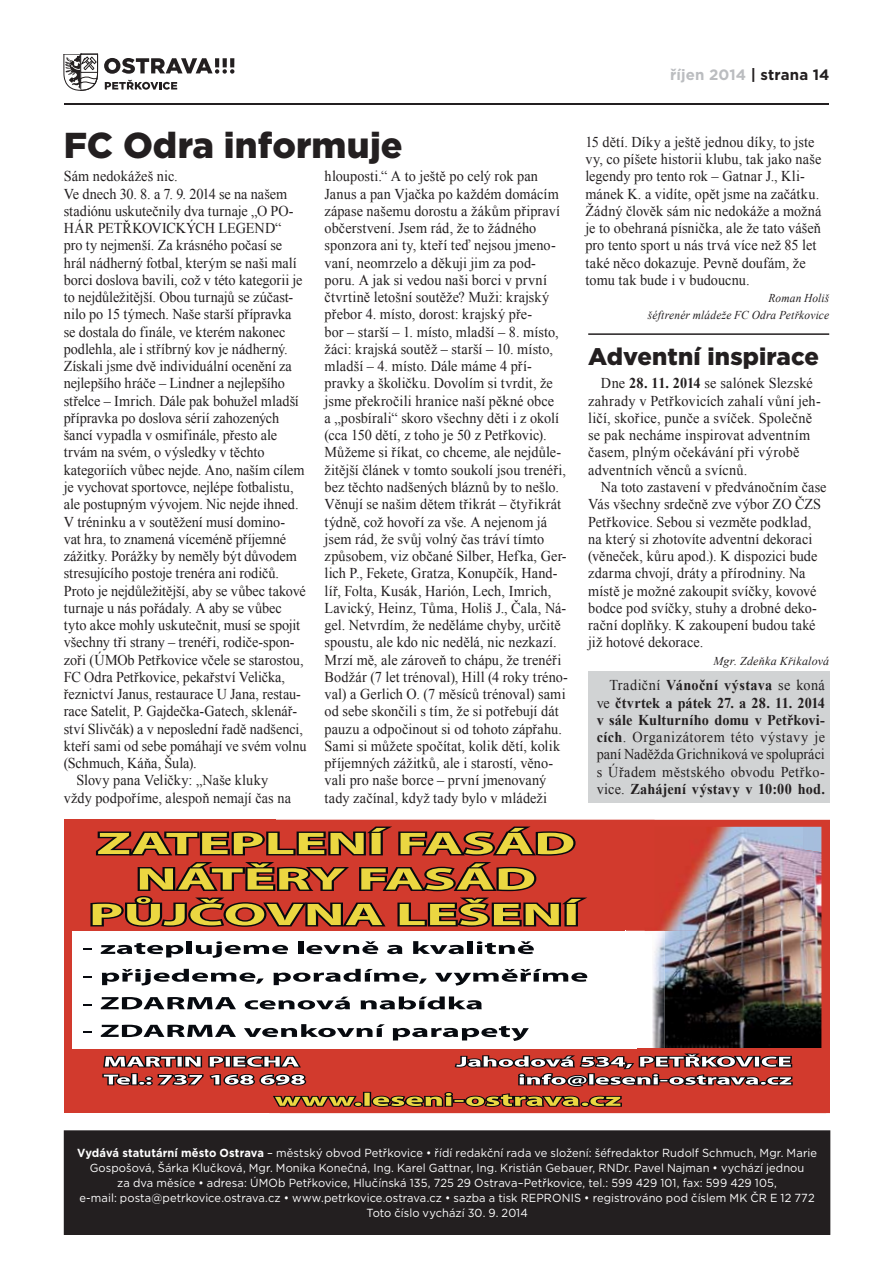
<style>
.page{position:relative;width:893px;height:1263px;background:#fff}
.page>*{position:absolute;margin:0;border:0;box-sizing:border-box;transform-origin:0 0}
.t1{font:900 36px "Gotham";color:#231f20}
.t2{font:900 24px "Gotham";letter-spacing:.005em;color:#231f20}
.t3{font:15px/17.2px "Times New Roman";color:#231f20;scale:.95 1}
.t4{font:700 15px "Gotham";letter-spacing:.01em;color:#bbbdc0}
.t5{font:italic 12px/17.2px "Times New Roman";letter-spacing:.015em;color:#231f20;text-align:right;scale:.95 1}
.t6{font:italic 12px "Times New Roman";letter-spacing:.015em;color:#231f20}
.t7{font:11.7px/15px "Gotham";letter-spacing:.005em;color:#fff;text-align:center;scale:.95 1}
.s1{color:#231f20}
.s2{font-weight:700}
</style>
<div class="page">
<svg style="left:104px;top:58px;width:130px;height:16px"></svg>
<svg style="left:105px;top:80px;width:72px;height:10px"></svg>
<svg style="left:64px;top:54px;width:34px;height:37px"></svg>
<hr style="left:64px;top:104px;width:764px;height:1px;background:#231f20">
<div style="left:588px;top:671px;width:241px;height:131px;background:#d1d3d4"></div>
<hr style="left:588px;top:333px;width:241px;height:2px;background:#231f20">
<svg style="left:64px;top:820px;width:211px;height:293px;fill:#d23a2d"></svg>
<div style="left:64px;top:1049px;width:765px;height:61px;background:#d23a2d"></div>
<svg style="left:83px;top:820px;width:744px;height:293px"></svg>
<div style="left:65px;top:1131px;width:765px;height:103px;background:#231f20"></div>
<div style="left:64px;top:1130px;width:766px;height:105px;border:2px solid #231f20"></div>
<p class="t4" style="left:670px;top:66px;width:161px">říjen 2014 <span class="s1">| strana 14</span></p>
<h1 class="t1" style="left:64px;top:125px;width:340px">FC Odra informuje</h1>
<p class="t3" style="left:64px;top:168px;width:122px">Sám nedokážeš nic.</p>
<p class="t3" style="left:64px;top:185px;width:237px">Ve dnech 30. 8. a 7. 9. 2014 se na našem</p>
<p class="t3" style="left:64px;top:202px;width:244px">stadiónu uskutečnily dva turnaje „O PO-</p>
<p class="t3" style="left:64px;top:219px;width:231px">HÁR PETŘKOVICKÝCH LEGEND“</p>
<p class="t3" style="left:64px;top:237px;width:231px">pro ty nejmenší. Za krásného počasí se</p>
<p class="t3" style="left:64px;top:254px;width:247px">hrál nádherný fotbal, kterým se naši malí</p>
<p class="t3" style="left:64px;top:271px;width:253px">borci doslova bavili, což v této kategorii je</p>
<p class="t3" style="left:64px;top:288px;width:243px">to nejdůležitější. Obou turnajů se zúčast-</p>
<p class="t3" style="left:64px;top:306px;width:241px">nilo po 15 týmech. Naše starší přípravka</p>
<p class="t3" style="left:64px;top:323px;width:235px">se dostala do finále, ve kterém nakonec</p>
<p class="t3" style="left:64px;top:340px;width:237px">podlehla, ale i stříbrný kov je nádherný.</p>
<p class="t3" style="left:64px;top:357px;width:242px">Získali jsme dvě individuální ocenění za</p>
<p class="t3" style="left:64px;top:375px;width:234px">nejlepšího hráče – Lindner a nejlepšího</p>
<p class="t3" style="left:64px;top:392px;width:249px">střelce – Imrich. Dále pak bohužel mladší</p>
<p class="t3" style="left:64px;top:409px;width:228px">přípravka po doslova sérií zahozených</p>
<p class="t3" style="left:64px;top:426px;width:226px">šancí vypadla v osmifinále, přesto ale</p>
<p class="t3" style="left:64px;top:444px;width:213px">trvám na svém, o výsledky v těchto</p>
<p class="t3" style="left:64px;top:461px;width:255px">kategoriích vůbec nejde. Ano, naším cílem</p>
<p class="t3" style="left:64px;top:478px;width:243px">je vychovat sportovce, nejlépe fotbalistu,</p>
<p class="t3" style="left:64px;top:495px;width:249px">ale postupným vývojem. Nic nejde ihned.</p>
<p class="t3" style="left:64px;top:513px;width:235px">V tréninku a v soutěžení musí domino-</p>
<p class="t3" style="left:64px;top:530px;width:236px">vat hra, to znamená víceméně příjemné</p>
<p class="t3" style="left:64px;top:547px;width:247px">zážitky. Porážky by neměly být důvodem</p>
<p class="t3" style="left:64px;top:564px;width:228px">stresujícího postoje trenéra ani rodičů.</p>
<p class="t3" style="left:64px;top:582px;width:256px">Proto je nejdůležitější, aby se vůbec takové</p>
<p class="t3" style="left:64px;top:599px;width:231px">turnaje u nás pořádaly. A aby se vůbec</p>
<p class="t3" style="left:64px;top:616px;width:250px">tyto akce mohly uskutečnit, musí se spojit</p>
<p class="t3" style="left:64px;top:633px;width:245px">všechny tři strany – trenéři, rodiče-spon-</p>
<p class="t3" style="left:64px;top:651px;width:254px">zoři (ÚMOb Petřkovice včele se starostou,</p>
<p class="t3" style="left:64px;top:668px;width:235px">FC Odra Petřkovice, pekařství Velička,</p>
<p class="t3" style="left:64px;top:685px;width:251px">řeznictví Janus, restaurace U Jana, restau-</p>
<p class="t3" style="left:64px;top:702px;width:247px">race Satelit, P. Gajdečka-Gatech, sklenář-</p>
<p class="t3" style="left:64px;top:720px;width:253px">ství Slivčák) a v neposlední řadě nadšenci,</p>
<p class="t3" style="left:64px;top:737px;width:257px">kteří sami od sebe pomáhají ve svém volnu</p>
<p class="t3" style="left:64px;top:754px;width:141px">(Schmuch, Káňa, Šula).</p>
<p class="t3" style="left:77px;top:771px;width:203px">Slovy pana Veličky: „Naše kluky</p>
<p class="t3" style="left:64px;top:789px;width:241px">vždy podpoříme, alespoň nemají čas na</p>
<p class="t3" style="left:325px;top:168px;width:258px">hlouposti.“ A to ještě po celý rok pan Janus a pan Vjačka po každém domácím zápase našemu dorostu a žákům připraví občerstvení. Jsem rád, že to žádného sponzora ani ty, kteří teď nejsou jmeno&shy;vaní, neomrzelo a děkuji jim za pod&shy;poru. A jak si vedou naši borci v první čtvrtině letošní soutěže? Muži: krajský přebor 4. místo, dorost: krajský pře-<br>bor – starší – 1. místo, mladší – 8. místo, žáci: krajská soutěž – starší – 10. místo, mladší – 4. místo. Dále máme 4 pří&shy;pravky a školičku. Dovolím si tvrdit, že jsme překročili hranice naší pěkné obce<br>a „posbírali“ skoro všechny děti i z okolí (cca 150 dětí, z toho je 50 z Petřkovic).<br>Můžeme si říkat, co chceme, ale nejdůle&shy;žitější článek v tomto soukolí jsou trenéři, bez těchto nadšených bláznů by to nešlo.<br>Věnují se našim dětem třikrát – čtyřikrát týdně, což hovoří za vše. A nejenom já jsem rád, že svůj volný čas tráví tímto způsobem, viz občané Silber, Hefka, Ger&shy;lich P., Fekete, Gratza, Konupčík, Hand&shy;líř, Folta, Kusák, Harión, Lech, Imrich, Lavický, Heinz, Tůma, Holiš J., Čala, Ná&shy;gel. Netvrdím, že neděláme chyby, určitě spoustu, ale kdo nic nedělá, nic nezkazí.<br>Mrzí mě, ale zároveň to chápu, že trenéři Bodžár (7 let trénoval), Hill (4 roky tréno&shy;val) a Gerlich O. (7 měsíců trénoval) sami od sebe skončili s tím, že si potřebují dát pauzu a odpočinout si od tohoto zápřahu.<br>Sami si můžete spočítat, kolik dětí, kolik příjemných zážitků, ale i starostí, věno&shy;vali pro naše borce – první jmenovaný tady začínal, když tady bylo v mládeži</p>
<p class="t3" style="left:585px;top:133px;width:250px">15 dětí. Díky a ještě jednou díky, to jste vy, co píšete historii klubu, tak jako naše legendy pro tento rok – Gatnar J., Kli&shy;mánek K. a vidíte, opět jsme na začátku.<br>Žádný člověk sám nic nedokáže a možná je to obehraná písnička, ale že tato vášeň pro tento sport u nás trvá více než 85 let také něco dokazuje. Pevně doufám, že tomu tak bude i v budoucnu.</p>
<p class="t5" style="left:648px;top:290px;width:192px">Roman Holiš<br>šéftrenér mládeže FC Odra Petřkovice</p>
<h2 class="t2" style="left:588px;top:343px;width:232px">Adventní inspirace</h2>
<p class="t3" style="left:588px;top:375px;width:246px;text-indent:13px">Dne <span class="s2">28. 11. 2014</span> se salónek Slezské zahrady v Petřkovicích zahalí vůní jeh&shy;ličí, skořice, punče a svíček. Společně se pak necháme inspirovat adventním časem, plným očekávání při výrobě adventních věnců a svícnů.</p>
<p class="t3" style="left:588px;top:478px;width:252px;text-indent:13px">Na toto zastavení v předvánočním čase Vás všechny srdečně zve výbor ZO ČZS Petřkovice. Sebou si vezměte podklad, na který si zhotovíte adventní dekoraci (věneček, kůru apod.). K dispozici bude zdarma chvojí, dráty a přírodniny. Na místě je možné zakoupit svíčky, kovové bodce pod svíčky, stuhy a drobné deko&shy;rační doplňky. K zakoupení budou také již hotové dekorace.</p>
<p class="t6" style="left:713px;top:654px;width:117px">Mgr. Zdeňka Křikalová</p>
<p class="t3" style="left:597px;top:677px;width:242px;text-align:justify;text-indent:13px">Tradiční <span class="s2">Vánoční výstava</span> se koná ve <span class="s2">čtvrtek a pátek 27. a 28. 11. 2014 v sále Kulturního domu v Petřkovi&shy;cích</span>. Organizátorem této výstavy je paní Naděžda Grichniková ve spolupráci s Úřadem městského obvodu Petřko&shy;vice. <span class="s2">Zahájení výstavy v 10:00 hod.</span></p>
<p class="t7" style="left:77px;top:1146px;width:780px"><span class="s2">Vydává statutární město Ostrava</span> – městský obvod Petřkovice • řídí redakční rada ve složení: šéfredaktor Rudolf Schmuch, Mgr. Marie Gospošová, Šárka Klučková, Mgr. Monika Konečná, Ing. Karel Gattnar, Ing. Kristián Gebauer, RNDr. Pavel Najman • vychází jednou<br>za dva měsíce • adresa: ÚMOb Pe tř ko vi ce, Hlučínská 135, 725 29 Ostrava–Petřkovice, tel.: 599 429 101, fax: 599 429 105,<br>e -mail: po sta@petrkovice.ostrava.cz • www.petrkovice.ostrava.cz • sazba a tisk RE PRO NIS • registrováno pod číslem MK ČR E 12 772<br>Toto číslo vychází 30. 9. 2014</p>
</div>
